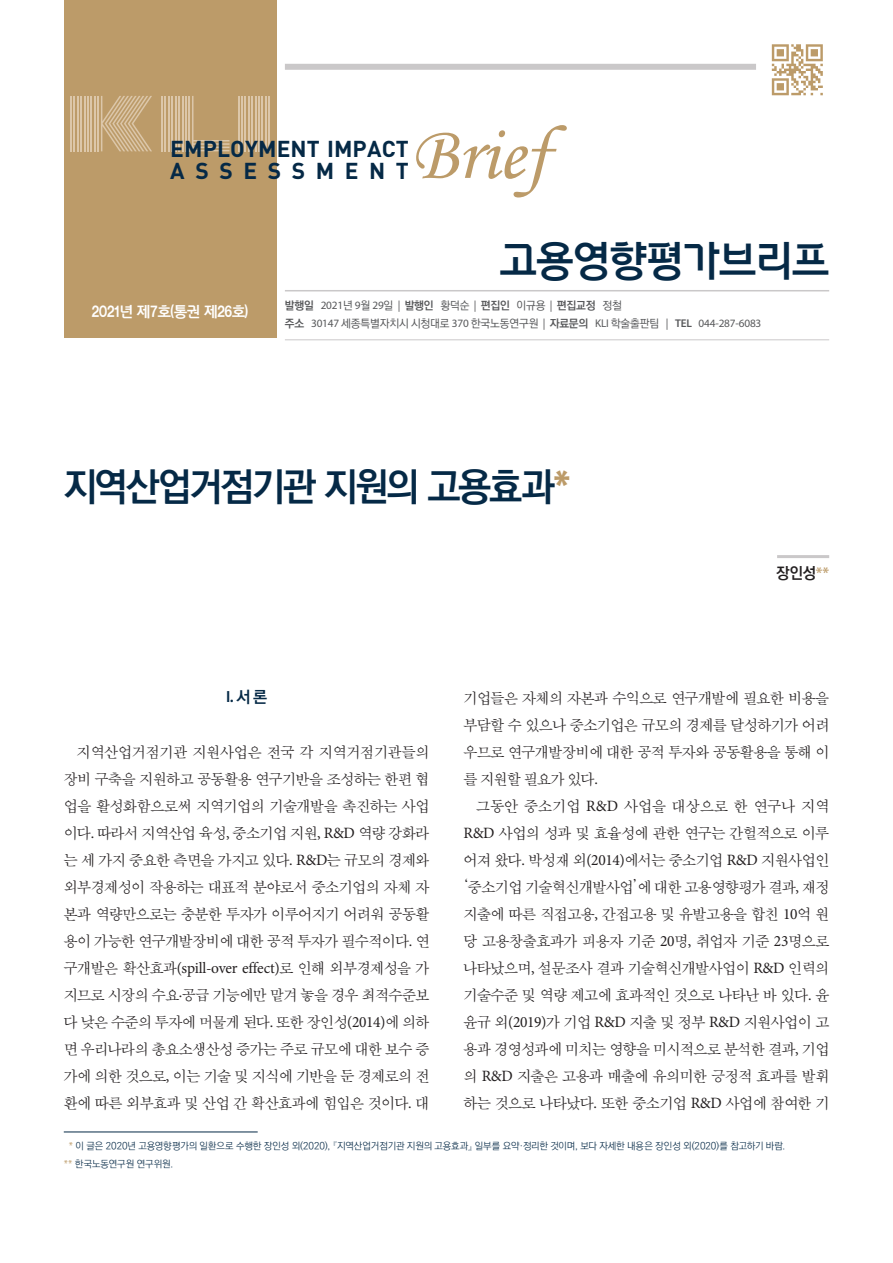
<style>
.page{position:relative;width:893px;height:1263px;background:#fff}
.page>*{position:absolute;margin:0;border:0;box-sizing:border-box;transform-origin:0 0}
.t1{font:76.65px "Monotype Corsiva";color:#bc9b69}
.t2{font:42px "Busan Bada";letter-spacing:-.05em;color:#052946}
.브리프_제목{font:700 39px "Ko Pub Dotum";letter-spacing:-.06em;color:#052946}
.t3{font:700 22.8px "DIN";letter-spacing:.005em;color:#052946}
.t4{font:700 22.8px "DIN";letter-spacing:.465em;color:#052946}
.제목{font:600 16.2px "Myriad Pro";color:#052946}
.본문{font:15.75px/27px "Sand Sm";letter-spacing:-.025em;color:#231f20;text-align:justify}
.저자정보{font:700 15.75px "Ko Pub Dotum";color:#231f20}
.t5{font:15px "Busan Bada";letter-spacing:-.05em;color:#fff}
.t6{font:11.25px "Myriad Pro";letter-spacing:-.015em;color:#57585a}
.t7{font:700 11.25px "Ko Pub Dotum";letter-spacing:-.015em;color:#57585a}
.각주{font:300 9.75px "Ko Pub Dotum";letter-spacing:-.01em;color:#052946}
.s1{font-family:"Myriad Pro";font-weight:400}
.s2{font-weight:500}
.s3{font-family:"Ko Pub Dotum";font-weight:700}
.s4{font-family:"Ko Pub Dotum";font-weight:500}
.s5{font-weight:600}
.s6{color:#bc9b69}
.s7{font-family:"Myriad Pro";font-weight:600;color:#bc9b69}
.s8{font-family:"Minion Pro"}
.s9{font-family:"Ko Pub Batang";font-weight:300}
</style>
<div class="page">
<div style="left:64px;top:0;width:212px;height:338px;background:#bc9b69"></div>
<hr style="left:98px;top:96px;width:1px;height:55px;background:#dcc7aa">
<hr style="left:94px;top:96px;width:2px;height:55px;background:#dcc7aa">
<hr style="left:91px;top:96px;width:1px;height:55px;background:#dcc7aa">
<hr style="left:87px;top:96px;width:2px;height:55px;background:#dcc7aa">
<hr style="left:84px;top:96px;width:1px;height:55px;background:#dcc7aa">
<hr style="left:80px;top:96px;width:2px;height:55px;background:#dcc7aa">
<hr style="left:77px;top:96px;width:1px;height:55px;background:#dcc7aa">
<hr style="left:74px;top:96px;width:1px;height:55px;background:#dcc7aa">
<hr style="left:70px;top:96px;width:2px;height:55px;background:#dcc7aa">
<svg style="left:101px;top:96px;width:51px;height:55px"></svg>
<svg style="left:192px;top:96px;width:37px;height:55px"></svg>
<hr style="left:189px;top:96px;width:1px;height:55px;background:#dcc7aa">
<hr style="left:185px;top:96px;width:2px;height:55px;background:#dcc7aa">
<hr style="left:182px;top:96px;width:1px;height:55px;background:#dcc7aa">
<hr style="left:178px;top:96px;width:2px;height:55px;background:#dcc7aa">
<hr style="left:175px;top:96px;width:1px;height:55px;background:#dcc7aa">
<hr style="left:171px;top:96px;width:2px;height:55px;background:#dcc7aa">
<hr style="left:168px;top:96px;width:2px;height:55px;background:#dcc7aa">
<hr style="left:165px;top:96px;width:1px;height:55px;background:#dcc7aa">
<hr style="left:161px;top:96px;width:2px;height:55px;background:#dcc7aa">
<hr style="left:268px;top:96px;width:2px;height:55px;background:#dcc7aa">
<hr style="left:265px;top:96px;width:2px;height:55px;background:#dcc7aa">
<hr style="left:262px;top:96px;width:1px;height:55px;background:#dcc7aa">
<hr style="left:258px;top:96px;width:2px;height:55px;background:#dcc7aa">
<hr style="left:255px;top:96px;width:1px;height:55px;background:#dcc7aa">
<hr style="left:251px;top:96px;width:2px;height:55px;background:#dcc7aa">
<hr style="left:248px;top:96px;width:1px;height:55px;background:#dcc7aa">
<hr style="left:245px;top:96px;width:1px;height:55px;background:#dcc7aa">
<hr style="left:241px;top:96px;width:2px;height:55px;background:#dcc7aa">
<hr style="left:238px;top:96px;width:1px;height:55px;background:#dcc7aa">
<div style="left:285px;top:64px;width:471px;height:6px;background:#cac8c9"></div>
<svg style="left:772px;top:44px;width:51px;height:51px"></svg>
<hr style="left:285px;top:290px;width:544px;height:1px;background:#cac8c9">
<hr style="left:285px;top:339px;width:544px;height:1px;background:#cac8c9">
<hr style="left:777px;top:555px;width:52px;height:3px;background:#cac8c9">
<hr style="left:64px;top:1131px;width:194px;height:1px;background:#052946">
<p class="t1" style="left:411px;top:108px;width:139px">Brief</p>
<p class="t3" style="left:170px;top:134px;width:240px">EMPLOYMENT IMPACT</p>
<p class="t4" style="left:170px;top:156px;width:240px">ASSESSMENT</p>
<p class="t5" style="left:91px;top:302px;width:159px">2021년 제7호(통권 제26호)</p>
<p class="t2" style="left:498px;top:233px;width:332px">고용영향평가브리프</p>
<p class="t7" style="left:285px;top:300px;width:338px">발행일 <span class="s1">2021</span><span class="s2">년</span> <span class="s1">9</span><span class="s2">월</span> <span class="s1">29</span><span class="s2">일</span> <span class="s1">|</span> 발행인 <span class="s2">황덕순</span> <span class="s1">|</span> 편집인 <span class="s2">이규용</span> <span class="s1">|</span> 편집교정 <span class="s2">정철</span></p>
<p class="t6" style="left:285px;top:316px;width:478px"><span class="s3">주소</span> 30147 <span class="s4">세종특별자치시 시청대로</span> 370 <span class="s4">한국노동연구원</span> | <span class="s3">자료문의</span> KLI <span class="s4">학술출판팀</span> | <span class="s5">TEL</span> 044-287-6083</p>
<p class="브리프_제목" style="left:64px;top:468px;width:508px">지역산업거점기관 지원의 고용효과<span class="s6">*</span></p>
<p class="저자정보" style="left:776px;top:565px;width:55px">장인성<span class="s7">**</span></p>
<p class="제목" style="left:226px;top:686px;width:43px">I. <span class="s3">서론</span></p>
<p class="본문" style="left:64px;top:739px;width:367px;text-indent:13px">지역산업거점기관 지원사업은 전국 각 지역거점기관들의 장비 구축을 지원하고 공동활용 연구기반을 조성하는 한편 협 업을 활성화함으로써 지역기업의 기술개발을 촉진하는 사업 이다<span class="s8">.</span> 따라서 지역산업 육성<span class="s8">,</span> 중소기업 지원<span class="s8">, R&amp;D</span> 역량 강화라 는 세 가지 중요한 측면을 가지고 있다<span class="s8">. R&amp;D</span>는 규모의 경제와 외부경제성이 작용하는 대표적 분야로서 중소기업의 자체 자 본과 역량만으로는 충분한 투자가 이루어지기 어려워 공동활 용이 가능한 연구개발장비에 대한 공적 투자가 필수적이다<span class="s8">.</span> 연 구개발은 확산효과<span class="s8">(spill-over effect)</span>로 인해 외부경제성을 가 지므로 시장의 수요<span class="s8">·</span>공급 기능에만 맡겨 놓을 경우 최적수준보 다 낮은 수준의 투자에 머물게 된다<span class="s8">.</span> 또한 장인성<span class="s8">(2014)</span>에 의하 면 우리나라의 총요소생산성 증가는 주로 규모에 대한 보수 증 가에 의한 것으로<span class="s8">,</span> 이는 기술 및 지식에 기반을 둔 경제로의 전 환에 따른 외부효과 및 산업 간 확산효과에 힘입은 것이다<span class="s8">.</span> 대</p>
<p class="본문" style="left:463px;top:685px;width:367px">기업들은 자체의 자본과 수익으로 연구개발에 필요한 비용을 부담할 수 있으나 중소기업은 규모의 경제를 달성하기가 어려 우므로 연구개발장비에 대한 공적 투자와 공동활용을 통해 이 를 지원할 필요가 있다<span class="s8">.</span></p>
<p class="본문" style="left:463px;top:793px;width:367px;text-indent:13px">그동안 중소기업 <span class="s8">R&amp;D</span> 사업을 대상으로 한 연구나 지역 <span class="s8">R&amp;D</span> 사업의 성과 및 효율성에 관한 연구는 간헐적으로 이루 어져 왔다<span class="s8">.</span> 박성재 외<span class="s8">(2014)</span>에서는 중소기업 <span class="s8">R&amp;D</span> 지원사업인 <span class="s9">‘</span>중소기업 기술혁신개발사업<span class="s9">’</span>에 대한 고용영향평가 결과<span class="s8">,</span> 재정 지출에 따른 직접고용<span class="s8">,</span> 간접고용 및 유발고용을 합친 <span class="s8">10</span>억 원 당 고용창출효과가 피용자 기준 <span class="s8">20</span>명<span class="s8">,</span> 취업자 기준 <span class="s8">23</span>명으로 나타났으며<span class="s8">,</span> 설문조사 결과 기술혁신개발사업이 <span class="s8">R&amp;D</span> 인력의 기술수준 및 역량 제고에 효과적인 것으로 나타난 바 있다<span class="s8">.</span> 윤 윤규 외<span class="s8">(2019)</span>가 기업 <span class="s8">R&amp;D</span> 지출 및 정부 <span class="s8">R&amp;D</span> 지원사업이 고 용과 경영성과에 미치는 영향을 미시적으로 분석한 결과<span class="s8">,</span> 기업 의 <span class="s8">R&amp;D</span> 지출은 고용과 매출에 유의미한 긍정적 효과를 발휘 하는 것으로 나타났다<span class="s8">.</span> 또한 중소기업 <span class="s8">R&amp;D</span> 사업에 참여한 기</p>
<p class="각주" style="left:69px;top:1141px;width:718px"><span class="s6">*</span> 이 글은 2020년 고용영향평가의 일환으로 수행한 장인성 외(2020), 『지역산업거점기관 지원의 고용효과』 일부를 요약·정리한 것이며, 보다 자세한 내용은 장인성 외(2020)를 참고하기 바람.</p>
<p class="각주" style="left:64px;top:1159px;width:111px"><span class="s6">**</span> 한국노동연구원 연구위원.</p>
</div>
